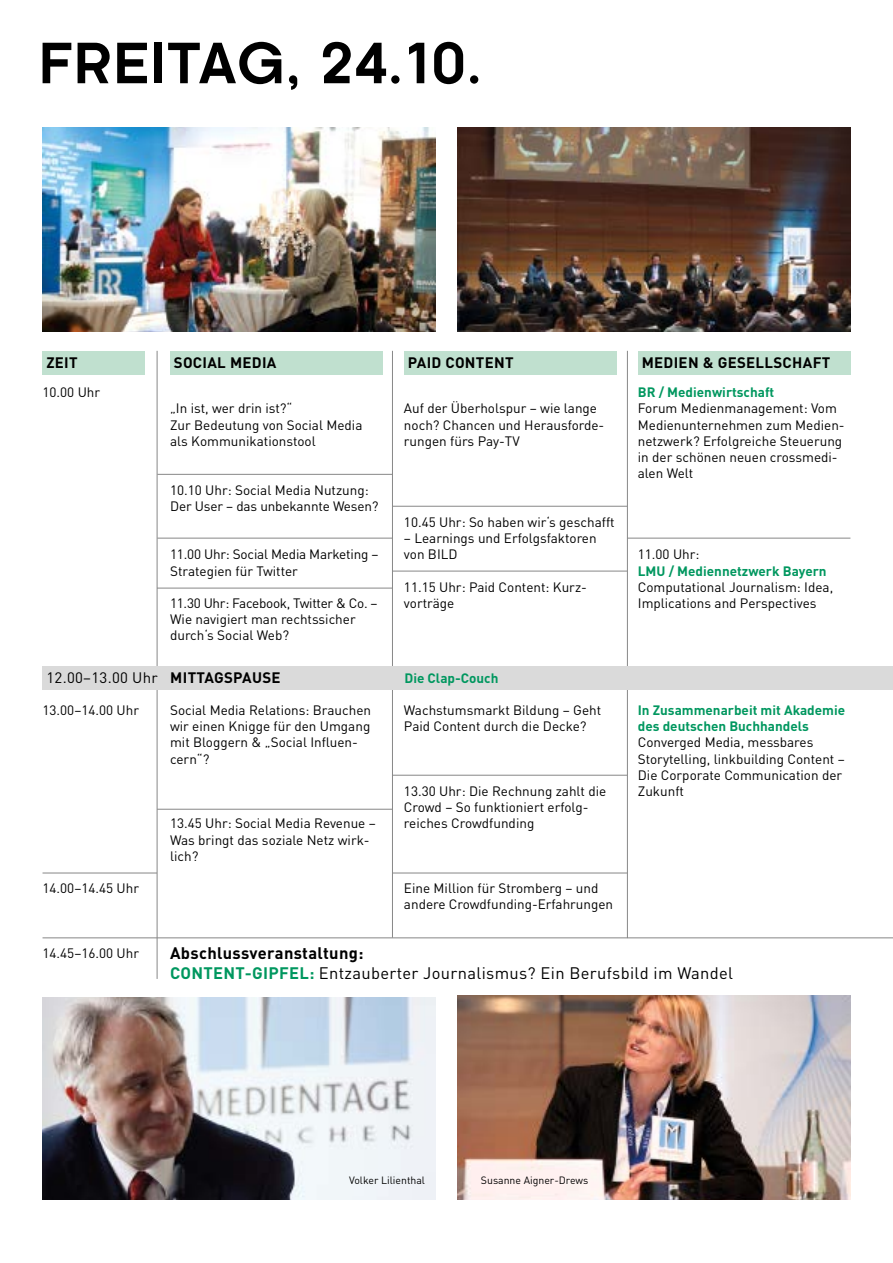
<style>
.page{position:relative;width:893px;height:1263px;background:#fff}
.page>*{position:absolute;margin:0;border:0;box-sizing:border-box;transform-origin:0 0}
.t1{font:700 54px "Kamerik 105";letter-spacing:.04em;color:#000}
.t2{font:16.5px/19.5px "DIN Pro";letter-spacing:.02em;color:#000}
.t3{font:700 15px "DIN Pro";letter-spacing:.02em;color:#000}
.t4{font:15px "DIN Pro";letter-spacing:.02em;color:#000}
.t5{font:13.5px/16.2px "DIN Pro";color:#000}
.t6{font:700 13.5px/16.2px "DIN Pro";color:#00975f}
.t7{font:10.5px "DIN Pro";color:#000}
.s1{font-weight:700}
.s2{font-weight:700;color:#00975f}
</style>
<div class="page">
<hr style="left:392px;top:351px;width:1px;height:587px;background:#878787">
<hr style="left:157px;top:351px;width:1px;height:628px;background:#878787">
<img style="left:43px;top:997px;width:393px;height:202px">
<img style="left:457px;top:995px;width:393px;height:204px">
<div style="left:170px;top:351px;width:213px;height:23px;background:#c0e0cf"></div>
<div style="left:43px;top:351px;width:102px;height:23px;background:#c0e0cf"></div>
<div style="left:638px;top:351px;width:212px;height:23px;background:#c0e0cf"></div>
<hr style="left:43px;top:873px;width:114px;height:1px;background:#878787">
<img style="left:43px;top:128px;width:393px;height:204px">
<img style="left:457px;top:128px;width:393px;height:204px">
<hr style="left:627px;top:351px;width:1px;height:587px;background:#878787">
<hr style="left:393px;top:571px;width:234px;height:1px;background:#878787">
<div style="left:43px;top:666px;width:850px;height:24px;background:#dadada"></div>
<hr style="left:392px;top:775px;width:235px;height:1px;background:#878787">
<hr style="left:157px;top:809px;width:235px;height:1px;background:#878787">
<hr style="left:157px;top:588px;width:235px;height:1px;background:#878787">
<hr style="left:157px;top:474px;width:235px;height:1px;background:#878787">
<hr style="left:157px;top:538px;width:235px;height:1px;background:#878787">
<hr style="left:393px;top:506px;width:234px;height:1px;background:#878787">
<hr style="left:627px;top:538px;width:223px;height:1px;background:#878787">
<hr style="left:392px;top:873px;width:235px;height:1px;background:#878787">
<div style="left:404px;top:351px;width:213px;height:23px;background:#c0e0cf"></div>
<hr style="left:43px;top:937px;width:850px;height:1px;background:#878787">
<h1 class="t1" style="left:39px;top:33px;width:445px">FREITAG, 24.10.</h1>
<p class="t3" style="left:46px;top:350px;width:33px">ZEIT</p>
<p class="t3" style="left:174px;top:350px;width:104px">SOCIAL MEDIA</p>
<p class="t5" style="left:170px;top:400px;width:194px">„In ist, wer drin ist?“<br>Zur Bedeutung von Social Media als Kommunikationstool</p>
<p class="t5" style="left:170px;top:481px;width:210px">10.10 Uhr: Social Media Nutzung:<br>Der User – das unbekannte Wesen?</p>
<p class="t5" style="left:170px;top:546px;width:210px">11.00 Uhr: Social Media Marketing –<br>Strategien für Twitter</p>
<p class="t5" style="left:170px;top:594px;width:209px">11.30 Uhr: Facebook, Twitter &amp; Co. –<br>Wie navigiert man rechtssicher durch‘s Social Web?</p>
<p class="t5" style="left:43px;top:384px;width:59px">10.00 Uhr</p>
<p class="t3" style="left:408px;top:350px;width:107px">PAID CONTENT</p>
<p class="t5" style="left:404px;top:400px;width:202px">Auf der Überholspur – wie lange noch? Chancen und Herausforde&shy;rungen fürs Pay-TV</p>
<p class="t5" style="left:404px;top:513px;width:212px">10.45 Uhr: So haben wir‘s geschafft</p>
<p class="t5" style="left:404px;top:530px;width:194px">– Learnings und Erfolgsfaktoren von BILD</p>
<p class="t5" style="left:404px;top:578px;width:184px">11.15 Uhr: Paid Content: Kurz&shy;vorträge</p>
<p class="t4" style="left:46px;top:667px;width:236px">12.00–13.00 Uhr <span class="s1">MITTAGSPAUSE</span></p>
<p class="t6" style="left:404px;top:669px;width:96px">Die Clap-Couch</p>
<p class="t5" style="left:43px;top:701px;width:98px">13.00–14.00 Uhr</p>
<p class="t5" style="left:170px;top:701px;width:203px">Social Media Relations: Brauchen wir einen Knigge für den Umgang mit Bloggern &amp; „Social Influen&shy;cern“?</p>
<p class="t5" style="left:170px;top:815px;width:207px">13.45 Uhr: Social Media Revenue –<br>Was bringt das soziale Netz wirk&shy;lich?</p>
<p class="t5" style="left:404px;top:701px;width:199px">Wachstumsmarkt Bildung – Geht<br>Paid Content durch die Decke?</p>
<p class="t5" style="left:404px;top:782px;width:204px">13.30 Uhr: Die Rechnung zahlt die<br>Crowd – So funktioniert erfolg&shy;reiches Crowdfunding</p>
<p class="t3" style="left:642px;top:350px;width:190px">MEDIEN &amp; GESELLSCHAFT</p>
<p class="t6" style="left:638px;top:383px;width:138px">BR / Medienwirtschaft</p>
<p class="t5" style="left:638px;top:400px;width:208px">Forum Medienmanagement: Vom<br>Medienunternehmen zum Medien&shy;netzwerk? Erfolgreiche Steuerung in der schönen neuen crossmedi&shy;alen Welt</p>
<p class="t5" style="left:638px;top:546px;width:63px">11.00 Uhr:</p>
<p class="t6" style="left:638px;top:561px;width:190px">LMU / Mediennetzwerk Bayern</p>
<p class="t5" style="left:638px;top:578px;width:197px">Computational Journalism: Idea,<br>Implications and Perspectives</p>
<p class="t6" style="left:638px;top:700px;width:209px">In Zusammenarbeit mit Akademie des deutschen Buchhandels</p>
<p class="t5" style="left:638px;top:734px;width:209px">Converged Media, messbares<br>Storytelling, linkbuilding Content –<br>Die Corporate Communication der<br>Zukunft</p>
<p class="t5" style="left:43px;top:880px;width:98px">14.00–14.45 Uhr</p>
<p class="t5" style="left:43px;top:944px;width:98px">14.45–16.00 Uhr</p>
<p class="t5" style="left:404px;top:880px;width:211px">Eine Million für Stromberg – und andere Crowdfunding-Erfahrungen</p>
<p class="t2" style="left:170px;top:943px;width:564px"><span class="s1">Abschlussveranstaltung:<br></span><span class="s2">CONTENT-GIPFEL:</span> Entzauberter Journalismus? Ein Berufsbild im Wandel</p>
<p class="t7" style="left:349px;top:1173px;width:77px">Volker Lilienthal</p>
<p class="t7" style="left:481px;top:1173px;width:109px">Susanne Aigner-Drews</p>
</div>
